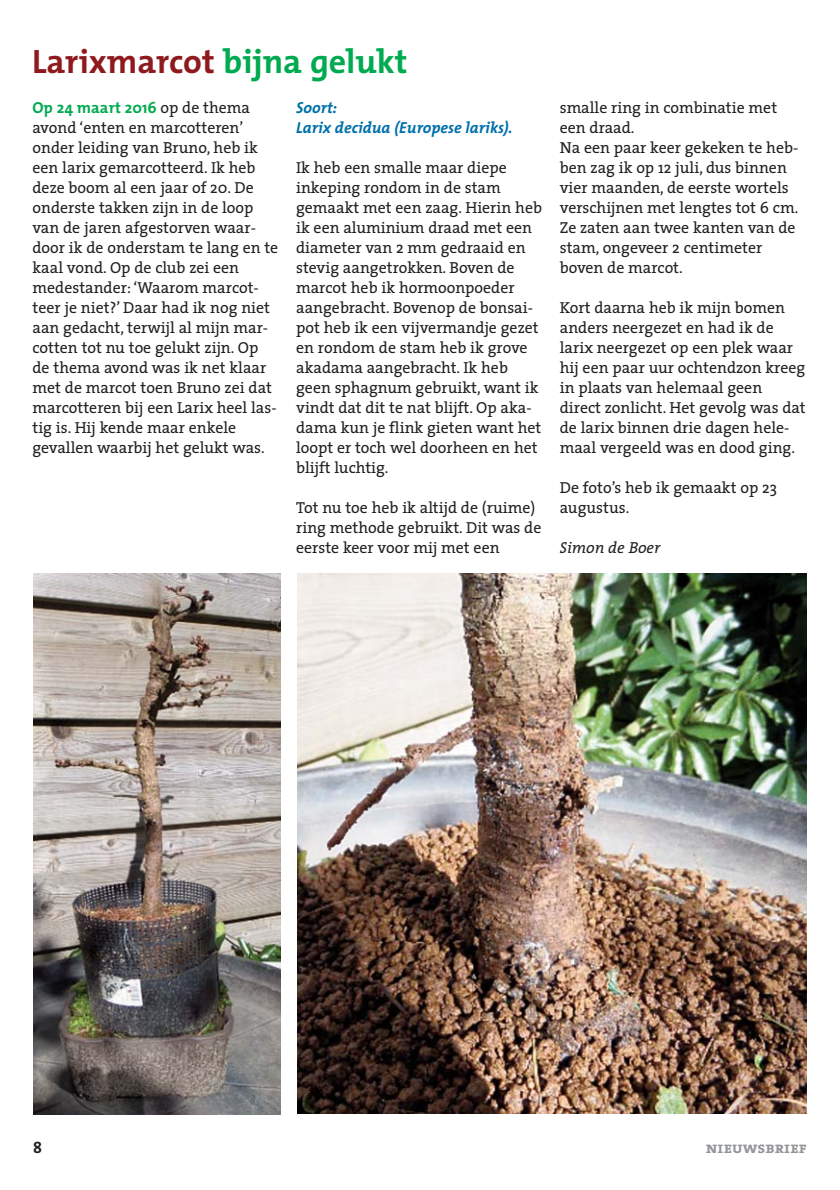
<style>
.page{position:relative;width:840px;height:1190px;background:#fff}
.page>*{position:absolute;margin:0;border:0;box-sizing:border-box;transform-origin:0 0}
.t1{font:700 34px "The Mix";color:#8e1a1d}
.t2{font:16px/20px "The Serif";color:#231f20}
.t3{font:italic 700 16px/20px "The Mix";color:#0070aa}
.t4{font:700 16px "The Mix";color:#00aa50}
.t5{font:16px "The Serif Bold Caps";color:#939598}
.t6{font:italic 16px "The Serif";color:#231f20}
.t7{font:700 16px "The Mix";color:#231f20}
.s1{color:#00aa50}
.s2{font-family:"The Serif";font-weight:400;color:#231f20}
</style>
<div class="page">
<img style="left:33px;top:574px;width:247px;height:540px">
<img style="left:297px;top:574px;width:509px;height:540px">
<h1 class="t1" style="left:32px;top:49px;width:377px">Larixmarcot <span class="s1">bijna gelukt</span></h1>
<p class="t4" style="left:32px;top:102px;width:219px">Op 24 maart 2016 <span class="s2">op de thema</span></p>
<p class="t2" style="left:32px;top:120px;width:247px">avond ‘enten en marcotteren’ onder leiding van Bruno, heb ik een larix gemarcotteerd. Ik heb deze boom al een jaar of 20. De onderste takken zijn in de loop van de jaren afgestorven waar&shy;door ik de onderstam te lang en te kaal vond. Op de club zei een medestander: ‘Waarom marcot&shy;teer je niet?’ Daar had ik nog niet aan gedacht, terwijl al mijn mar&shy;cotten tot nu toe gelukt zijn. Op de thema avond was ik net klaar met de marcot toen Bruno zei dat marcotteren bij een Larix heel las&shy;tig is. Hij kende maar enkele gevallen waarbij het gelukt was.</p>
<p class="t3" style="left:296px;top:99px;width:218px">Soort:<br>Larix decidua (Europese lariks).</p>
<p class="t2" style="left:296px;top:160px;width:247px">Ik heb een smalle maar diepe inkeping rondom in de stam gemaakt met een zaag. Hierin heb ik een aluminium draad met een diameter van 2 mm gedraaid en stevig aangetrokken. Boven de marcot heb ik hormoonpoeder aangebracht. Bovenop de bonsai&shy;pot heb ik een vijvermandje gezet en rondom de stam heb ik grove akadama aangebracht. Ik heb geen sphagnum gebruikt, want ik vindt dat dit te nat blijft. Op aka&shy;dama kun je flink gieten want het loopt er toch wel doorheen en het blijft luchtig.</p>
<p class="t2" style="left:296px;top:500px;width:247px">Tot nu toe heb ik altijd de (ruime) ring methode gebruikt. Dit was de eerste keer voor mij met een</p>
<p class="t2" style="left:560px;top:100px;width:240px">smalle ring in combinatie met een draad.<br>Na een paar keer gekeken te heb&shy;ben zag ik op 12 juli, dus binnen vier maanden, de eerste wortels verschijnen met lengtes tot 6 cm.<br>Ze zaten aan twee kanten van de stam, ongeveer 2 centimeter boven de marcot.</p>
<p class="t2" style="left:560px;top:300px;width:248px">Kort daarna heb ik mijn bomen anders neergezet en had ik de larix neergezet op een plek waar hij een paar uur ochtendzon kreeg in plaats van helemaal geen direct zonlicht. Het gevolg was dat de larix binnen drie dagen hele&shy;maal vergeeld was en dood ging.</p>
<p class="t2" style="left:560px;top:480px;width:219px">De foto’s heb ik gemaakt op 23 augustus.</p>
<p class="t6" style="left:560px;top:542px;width:102px">Simon de Boer</p>
<p class="t7" style="left:33px;top:1141px;width:10px">8</p>
<p class="t5" style="left:706px;top:1138px;width:103px">nieuwsbrief</p>
</div>
